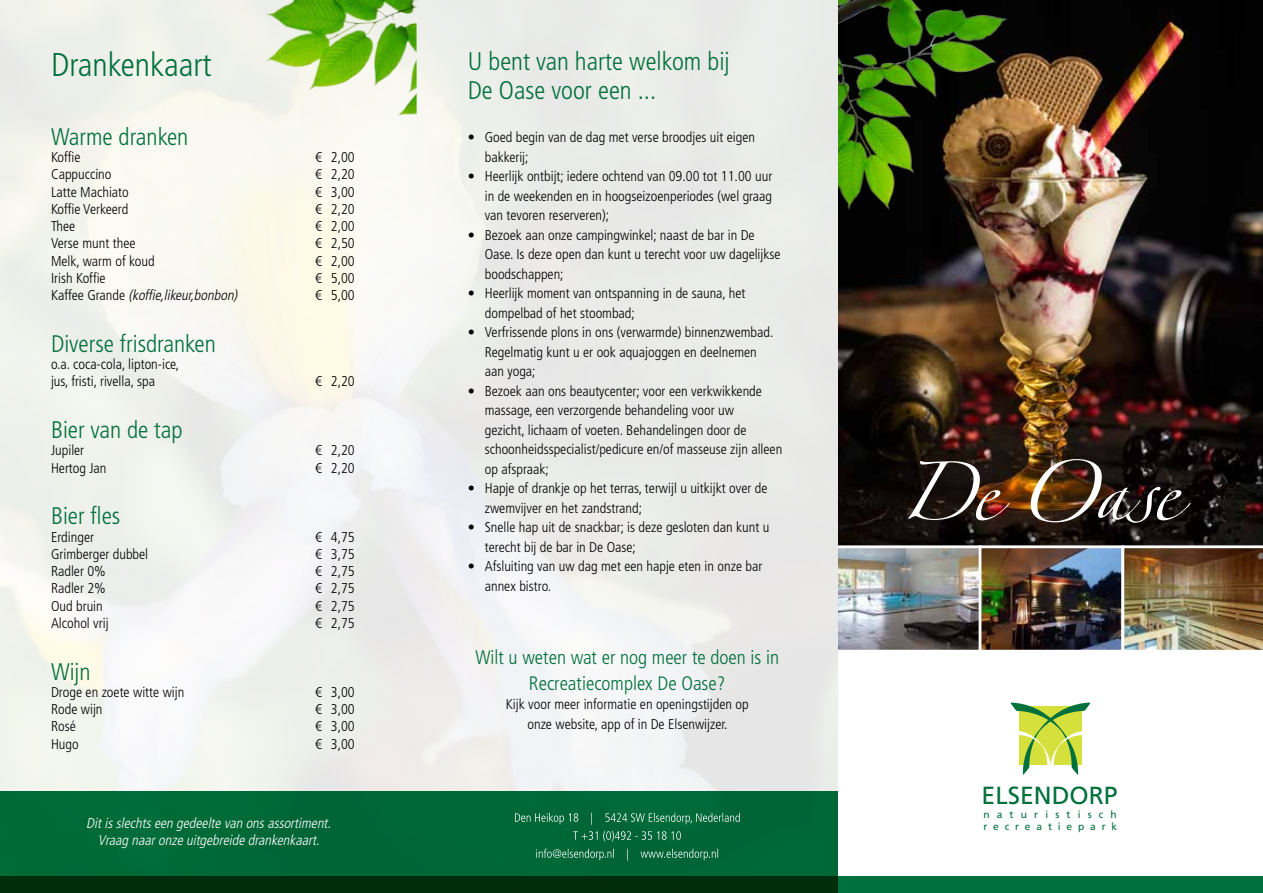
<style>
.page{position:relative;width:1263px;height:893px;background:#fff}
.page>*{position:absolute;margin:0;border:0;box-sizing:border-box;transform-origin:0 0}
.t1{font:300 condensed 33px "Frutiger LT Std";color:#00703c}
.t2{font:300 condensed 25.5px/28.5px "Frutiger LT Std";color:#00703c}
.t3{font:24.75px "Frutiger";color:#00703c}
.t4{font:300 condensed 24px "Frutiger LT Std";color:#00703c}
.t5{font:300 condensed 19.5px/25.5px "Frutiger LT Std";color:#00703c;text-align:center}
.t6{font:300 condensed 14.25px/19.5px "Frutiger LT Std";color:#000}
.t7{font:italic 300 condensed 14.25px/17.2px "Frutiger LT Std";color:#fff;text-align:center}
.t8{font:italic 300 condensed 14.25px "Frutiger LT Std";color:#000}
.t9{font:10.2px/12.3px "Frutiger";letter-spacing:.57em;color:#00703c}
.s1{font-style:normal}
</style>
<div class="page">
<img style="left:838px;top:0;width:425px;height:545px">
<img style="left:838px;top:549px;width:282px;height:100px">
<div style="left:827px;top:545px;width:155px;height:108px;border:3px solid #fff"></div>
<div style="left:979px;top:545px;width:145px;height:108px;border:3px solid #fff"></div>
<img style="left:1121px;top:545px;width:142px;height:108px">
<img style="left:838px;top:0;width:184px;height:226px">
<img style="left:908px;top:459px;width:283px;height:64px">
<div style="left:0;top:791px;width:838px;height:102px;background:#006736"></div>
<svg style="left:1010px;top:702px;width:80px;height:73px"></svg>
<svg style="left:0;top:877px;width:1263px;height:16px;background:#00431c"></svg>
<svg style="left:536px;top:849px;width:182px;height:12px"></svg>
<svg style="left:573px;top:831px;width:108px;height:10px"></svg>
<svg style="left:515px;top:813px;width:225px;height:12px"></svg>
<img style="left:226px;top:0;width:191px;height:205px">
<h1 class="t1" style="left:51px;top:46px;width:162px">Drankenkaart</h1>
<h3 class="t4" style="left:51px;top:123px;width:139px">Warme dranken</h3>
<p class="t6" style="left:51px;top:148px;width:31px">Koffie</p>
<p class="t6" style="left:315px;top:148px;width:41px">€ 2,00</p>
<p class="t6" style="left:51px;top:165px;width:62px">Cappuccino</p>
<p class="t6" style="left:315px;top:165px;width:41px">€ 2,20</p>
<p class="t6" style="left:51px;top:182px;width:79px">Latte Machiato</p>
<p class="t6" style="left:315px;top:182px;width:41px">€ 3,00</p>
<p class="t6" style="left:51px;top:199px;width:79px">Koffie Verkeerd</p>
<p class="t6" style="left:315px;top:199px;width:41px">€ 2,20</p>
<p class="t6" style="left:51px;top:217px;width:26px">Thee</p>
<p class="t6" style="left:315px;top:217px;width:41px">€ 2,00</p>
<p class="t6" style="left:51px;top:234px;width:86px">Verse munt thee</p>
<p class="t6" style="left:315px;top:234px;width:41px">€ 2,50</p>
<p class="t6" style="left:51px;top:251px;width:105px">Melk, warm of koud</p>
<p class="t6" style="left:315px;top:251px;width:41px">€ 2,00</p>
<p class="t6" style="left:51px;top:268px;width:56px">Irish Koffie</p>
<p class="t6" style="left:315px;top:268px;width:41px">€ 5,00</p>
<p class="t8" style="left:51px;top:287px;width:191px"><span class="s1">K a ff e e G r a n d e</span> (koffie,likeur,bonbon)</p>
<p class="t6" style="left:315px;top:286px;width:41px">€ 5,00</p>
<h3 class="t4" style="left:51px;top:330px;width:166px">Diverse frisdranken</h3>
<p class="t6" style="left:51px;top:356px;width:130px;line-height:17.2px">o.a. coca-cola, lipton-ice, jus, fristi, rivella, spa</p>
<p class="t6" style="left:315px;top:372px;width:41px">€ 2,20</p>
<h3 class="t4" style="left:51px;top:416px;width:133px">Bier van de tap</h3>
<p class="t6" style="left:51px;top:441px;width:35px">Jupiler</p>
<p class="t6" style="left:315px;top:441px;width:41px">€ 2,20</p>
<p class="t6" style="left:51px;top:458px;width:57px">Hertog Jan</p>
<p class="t6" style="left:315px;top:458px;width:41px">€ 2,20</p>
<h3 class="t4" style="left:51px;top:502px;width:71px">Bier fles</h3>
<p class="t6" style="left:51px;top:527px;width:45px">Erdinger</p>
<p class="t6" style="left:315px;top:527px;width:41px">€ 4,75</p>
<p class="t6" style="left:51px;top:544px;width:99px">Grimberger dubbel</p>
<p class="t6" style="left:315px;top:544px;width:41px">€ 3,75</p>
<p class="t6" style="left:51px;top:562px;width:56px">Radler 0%</p>
<p class="t6" style="left:315px;top:562px;width:41px">€ 2,75</p>
<p class="t6" style="left:51px;top:579px;width:56px">Radler 2%</p>
<p class="t6" style="left:315px;top:579px;width:41px">€ 2,75</p>
<p class="t6" style="left:51px;top:596px;width:53px">Oud bruin</p>
<p class="t6" style="left:315px;top:596px;width:41px">€ 2,75</p>
<p class="t6" style="left:51px;top:613px;width:59px">Alcohol vrij</p>
<p class="t6" style="left:315px;top:613px;width:41px">€ 2,75</p>
<h3 class="t4" style="left:51px;top:658px;width:41px">Wijn</h3>
<p class="t6" style="left:51px;top:682px;width:135px">Droge en zoete witte wijn</p>
<p class="t6" style="left:315px;top:682px;width:41px">€ 3,00</p>
<p class="t6" style="left:51px;top:700px;width:53px">Rode wijn</p>
<p class="t6" style="left:315px;top:700px;width:41px">€ 3,00</p>
<p class="t6" style="left:51px;top:717px;width:26px">Rosé</p>
<p class="t6" style="left:315px;top:717px;width:41px">€ 3,00</p>
<p class="t6" style="left:51px;top:734px;width:29px">Hugo</p>
<p class="t6" style="left:315px;top:734px;width:41px">€ 3,00</p>
<p class="t7" style="left:86px;top:815px;width:249px">Ditisslechtseen gedeelte van onsassortiment.<br>Vraag naaronze uitgebreide drankenkaart.</p>
<h2 class="t2" style="left:468px;top:47px;width:263px">U bent van harte welkom bij<br>De Oase voor een ...</h2>
<p class="t6" style="left:485px;top:128px;width:272px;text-indent:-17px">• Goed begin van de dag met verse broodjes uit eigen bakkerij;</p>
<p class="t6" style="left:485px;top:167px;width:289px;text-align:justify;text-indent:-17px">• Heerlijk ontbijt; iedere ochtend van 09.00 tot 11.00 uur in de weekenden en in hoogseizoenperiodes (wel graag van tevoren reserveren);</p>
<p class="t6" style="left:485px;top:225px;width:297px;text-indent:-17px">• Bezoek aan onze campingwinkel; naast de bar in De<br>Oase. Is deze open dan kunt u terecht voor uw dagelijkse boodschappen;</p>
<p class="t6" style="left:485px;top:284px;width:262px;text-indent:-17px">• Heerlijk moment van ontspanning in de sauna, het dompelbad of het stoombad;</p>
<p class="t6" style="left:485px;top:323px;width:290px;text-indent:-17px">• Verfrissende plons in ons (verwarmde) binnenzwembad.<br>Regelmatig kunt u er ook aquajoggen en deelnemen aan yoga;</p>
<p class="t6" style="left:485px;top:381px;width:299px;text-indent:-17px">• Bezoek aan ons beautycenter; voor een verkwikkende massage, een verzorgende behandeling voor uw<br>gezicht, lichaam of voeten. Behandelingen door de schoonheidsspecialist/pedicure en/of masseuse zijn alleen op afspraak;</p>
<p class="t6" style="left:485px;top:479px;width:284px;text-indent:-17px">• Hapje of drankje op het terras, terwijl u uitkijkt over de zwemvijver en het zandstrand;</p>
<p class="t6" style="left:485px;top:518px;width:286px;text-indent:-17px">• Snelle hap uit de snackbar; is deze gesloten dan kunt u terecht bij de bar in De Oase;</p>
<p class="t6" style="left:485px;top:557px;width:279px;text-indent:-17px">• Afsluiting van uw dag met een hapje eten in onze bar annex bistro.</p>
<h3 class="t5" style="left:475px;top:645px;width:305px">Wilt u weten wat er nog meer te doen is in<br>Recreatiecomplex De Oase?</h3>
<p class="t6" style="left:506px;top:695px;width:244px;text-align:center">Kijk voor meer informatie en openingstijden op onze website, app of in De Elsenwijzer.</p>
<h3 class="t3" style="left:981px;top:781px;width:138px">ELSENDORP</h3>
<p class="t9" style="left:983px;top:808px;width:135px">naturistisch recreatiepark</p>
</div>
